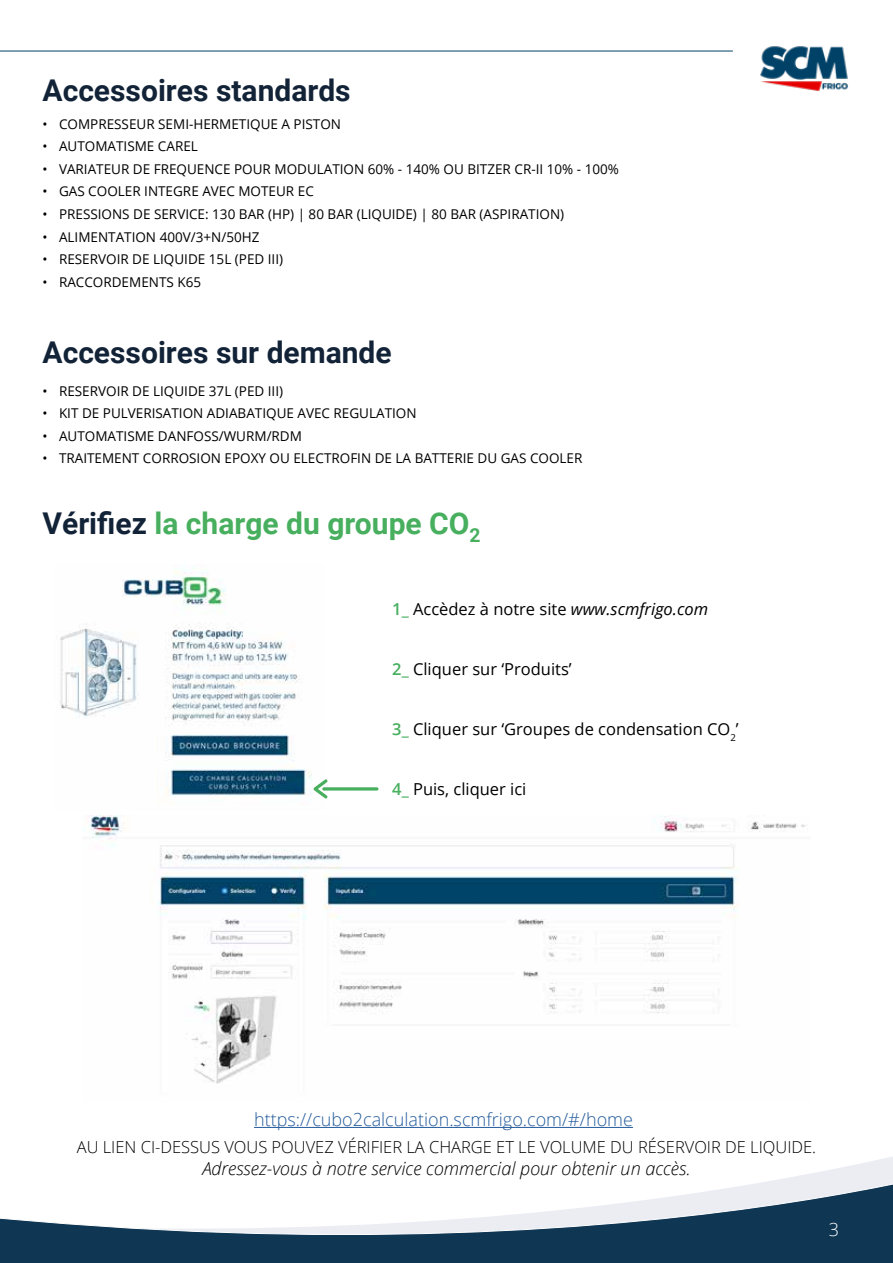
<style>
.page{position:relative;width:893px;height:1263px;background:#fff}
.page>*{position:absolute;margin:0;border:0;box-sizing:border-box;transform-origin:0 0}
.t1{font:700 30px "Roboto";color:#122338}
.t2{font:700 30px "Roboto";color:#47af5e}
.t3{font:italic 300 18px "Open Sans";color:#000}
.t4{font:300 18px "Open Sans";color:#245c9c}
.t5{font:300 18px "Open Sans";color:#fff}
.t6{font:16.5px "Open Sans";color:#000}
.t7{font:300 16.5px "Open Sans";color:#000}
.t8{font:13.5px "Open Sans";color:#000}
.s1{color:#122338}
.s2{font-weight:600;color:#47af5e}
.s3{font-style:italic}
</style>
<div class="page">
<svg style="left:0;top:1126px;width:893px;height:137px"></svg>
<img style="left:760px;top:46px;width:88px;height:45px">
<img style="left:60px;top:567px;width:252px;height:229px">
<img style="left:82px;top:815px;width:723px;height:269px">
<hr style="left:254px;top:1127px;width:379px;height:1px;background:#245c9c">
<svg style="left:313px;top:779px;width:65px;height:20px"></svg>
<hr style="left:0;top:51px;width:733px;height:1px;background:#004267">
<h1 class="t1" style="left:43px;top:69px;width:310px">Accessoires standards</h1>
<p class="t8" style="left:43px;top:115px;width:300px">• COMPRESSEUR SEMI-HERMETIQUE A PISTON</p>
<p class="t8" style="left:43px;top:137px;width:157px">• AUTOMATISME CAREL</p>
<p class="t8" style="left:43px;top:160px;width:578px">• VARIATEUR DE FREQUENCE POUR MODULATION 60% - 140% OU BITZER CR-II 10% - 100%</p>
<p class="t8" style="left:43px;top:182px;width:273px">• GAS COOLER INTEGRE AVEC MOTEUR EC</p>
<p class="t8" style="left:43px;top:205px;width:523px">• PRESSIONS DE SERVICE: 130 BAR (HP) | 80 BAR (LIQUIDE) | 80 BAR (ASPIRATION)</p>
<p class="t8" style="left:43px;top:227px;width:218px">• ALIMENTATION 400V/3+N/50HZ</p>
<p class="t8" style="left:43px;top:250px;width:242px">• RESERVOIR DE LIQUIDE 15L (PED III)</p>
<p class="t8" style="left:43px;top:273px;width:160px">• RACCORDEMENTS K65</p>
<h1 class="t1" style="left:43px;top:332px;width:351px">Accessoires sur demande</h1>
<p class="t8" style="left:43px;top:382px;width:242px">• RESERVOIR DE LIQUIDE 37L (PED III)</p>
<p class="t8" style="left:43px;top:404px;width:376px">• KIT DE PULVERISATION ADIABATIQUE AVEC REGULATION</p>
<p class="t8" style="left:43px;top:427px;width:261px">• AUTOMATISME DANFOSS/WURM/RDM</p>
<p class="t8" style="left:43px;top:449px;width:541px">• TRAITEMENT CORROSION EPOXY OU ELECTROFIN DE LA BATTERIE DU GAS COOLER</p>
<h1 class="t2" style="left:43px;top:503px;width:440px"><span class="s1">Vérifiez</span> la charge du groupe CO<sub>2</sub></h1>
<p class="t6" style="left:392px;top:598px;width:317px"><span class="s2">1_</span> Accèdez à notre site <span class="s3">www.scmfrigo.com</span></p>
<p class="t6" style="left:392px;top:658px;width:181px"><span class="s2">2_</span> Cliquer sur ‘Produits’</p>
<p class="t6" style="left:392px;top:718px;width:348px"><span class="s2">3_</span> Cliquer sur ‘Groupes de condensation CO<sub>2</sub>’</p>
<p class="t6" style="left:392px;top:778px;width:136px"><span class="s2">4_</span> Puis, cliquer ici</p>
<h2 class="t4" style="left:254px;top:1107px;width:380px">https://cubo2calculation.scmfrigo.com/#/home</h2>
<p class="t7" style="left:77px;top:1136px;width:741px">AU LIEN CI-DESSUS VOUS POUVEZ VÉRIFIER LA CHARGE ET LE VOLUME DU RÉSERVOIR DE LIQUIDE.</p>
<h2 class="t3" style="left:202px;top:1156px;width:490px">Adressez-vous à notre service commercial pour obtenir un accès.</h2>
<h2 class="t5" style="left:829px;top:1217px;width:12px">3</h2>
</div>
